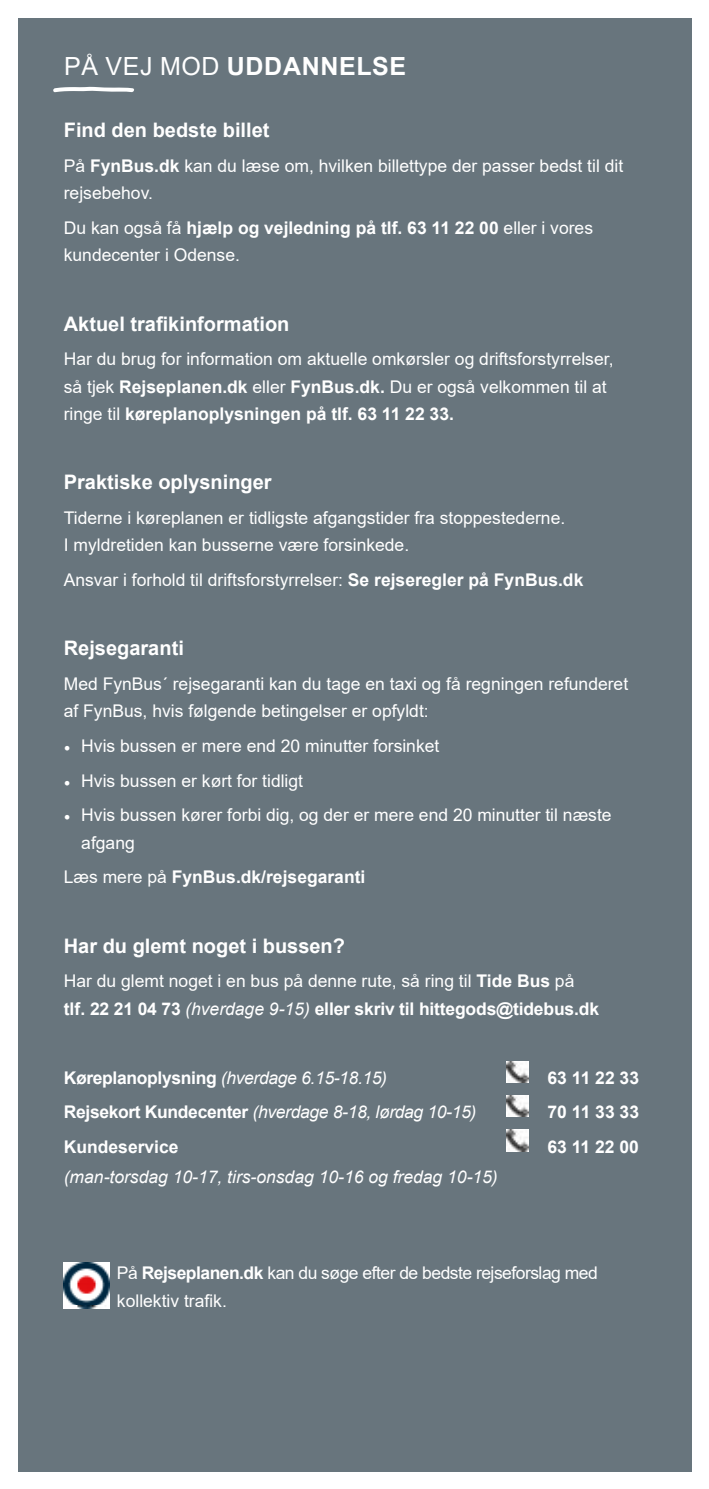
<style>
.page{position:relative;width:709px;height:1489px;background:#fff}
.page>*{position:absolute;margin:0;border:0;box-sizing:border-box;transform-origin:0 0}
.t1{font:700 25px "Arial";letter-spacing:.025em;color:#fff}
.t2{font:700 20px "Arial";color:#fff}
.t3{font:17.5px/27.5px "Arial";color:#fff}
.t4{font:700 17.5px/27.5px "Arial";color:#fff}
.t5{font:italic 17.5px "Arial";letter-spacing:-.02em;color:#fff}
.t6{font:17.5px/27.5px "Arial";letter-spacing:-.03em;color:#fff}
.t7{font:italic 17.5px "Arial";color:#fff}
.s1{font-weight:400}
.s2{font-weight:700}
.s3{font-family:"Minion Pro"}
.s4{font-weight:400;font-style:italic}
.s5{font-weight:700;font-style:normal}
</style>
<div class="page">
<div style="left:18px;top:18px;width:673px;height:1452px;background:#68757d"></div>
<img style="left:507px;top:1061px;width:21px;height:21px">
<img style="left:507px;top:1095px;width:21px;height:21px">
<img style="left:64px;top:1262px;width:46px;height:45px">
<svg style="left:53px;top:87px;width:81px;height:5px"></svg>
<img style="left:507px;top:1129px;width:21px;height:21px">
<h1 class="t1" style="left:64px;top:48px;width:343px"><span class="s1">PÅ VEJ MOD</span> UDDANNELSE</h1>
<p class="t2" style="left:64px;top:116px;width:207px">Find den bedste billet</p>
<p class="t3" style="left:64px;top:152px;width:561px">På <span class="s2">FynBus.dk</span> kan du læse om, hvilken billettype der passer bedst til dit rejsebehov.</p>
<p class="t3" style="left:64px;top:214px;width:531px">Du kan også få <span class="s2">hjælp og vejledning på tlf. 63 11 22 00</span> eller i vores kundecenter i Odense.</p>
<p class="t2" style="left:64px;top:309px;width:227px">Aktuel trafikinformation</p>
<p class="t3" style="left:64px;top:345px;width:551px">Har du brug for information om aktuelle omkørsler og driftsforstyrrelser, så tjek <span class="s2">Rejseplanen.dk</span> eller <span class="s2">FynBus.dk.</span> Du er også velkommen til at ringe til <span class="s2">køreplanoplysningen på tlf. 63 11 22 33.</span></p>
<p class="t2" style="left:64px;top:468px;width:209px">Praktiske oplysninger</p>
<p class="t3" style="left:64px;top:504px;width:503px">Tiderne i køreplanen er tidligste afgangstider fra stoppestederne.<br>I myldretiden kan busserne være forsinkede.</p>
<p class="t3" style="left:64px;top:566px;width:521px">Ansvar i forhold til driftsforstyrrelser: <span class="s2">Se rejseregler på FynBus.dk</span></p>
<p class="t2" style="left:64px;top:634px;width:122px">Rejsegaranti</p>
<p class="t3" style="left:64px;top:670px;width:566px">Med FynBus´ rejsegaranti kan du tage en taxi og få regningen refunderet af FynBus, hvis følgende betingelser er opfyldt:</p>
<p class="t3" style="left:64px;top:732px;width:377px"><span class="s3">•</span> Hvis bussen er mere end 20 minutter forsinket</p>
<p class="t3" style="left:64px;top:766px;width:241px"><span class="s3">•</span> Hvis bussen er kørt for tidligt</p>
<p class="t3" style="left:81px;top:801px;width:532px;text-indent:-18px"><span class="s3">•</span> Hvis bussen kører forbi dig, og der er mere end 20 minutter til næste afgang</p>
<p class="t4" style="left:64px;top:863px;width:303px"><span class="s1">Læs mere på</span> FynBus.dk/rejsegaranti</p>
<p class="t2" style="left:64px;top:931px;width:283px">Har du glemt noget i bussen?</p>
<p class="t4" style="left:64px;top:967px;width:537px"><span class="s1">Har du glemt noget i en bus på denne rute, så ring til</span> Tide Bus <span class="s1">på </span>tlf. 22 21 04 73 <span class="s4">(hverdage 9-15)</span> eller skriv til hittegods@tidebus.dk</p>
<p class="t5" style="left:64px;top:1066px;width:325px"><span class="s5">Køreplanoplysning</span> (hverdage 6.15-18.15)</p>
<p class="t4" style="left:547px;top:1064px;width:93px">63 11 22 33</p>
<p class="t5" style="left:64px;top:1100px;width:414px"><span class="s5">Rejsekort Kundecenter</span> (hverdage 8-18, lørdag 10-15)</p>
<p class="t4" style="left:547px;top:1098px;width:93px">70 11 33 33</p>
<p class="t4" style="left:64px;top:1133px;width:116px">Kundeservice</p>
<p class="t4" style="left:547px;top:1133px;width:93px">63 11 22 00</p>
<p class="t7" style="left:64px;top:1165px;width:435px">(man-torsdag 10-17, tirs-onsdag 10-16 og fredag 10-15)</p>
<p class="t6" style="left:117px;top:1259px;width:482px">På <span class="s2">Rejseplanen.dk</span> kan du søge efter de bedste rejseforslag med kollektiv trafik.</p>
</div>
